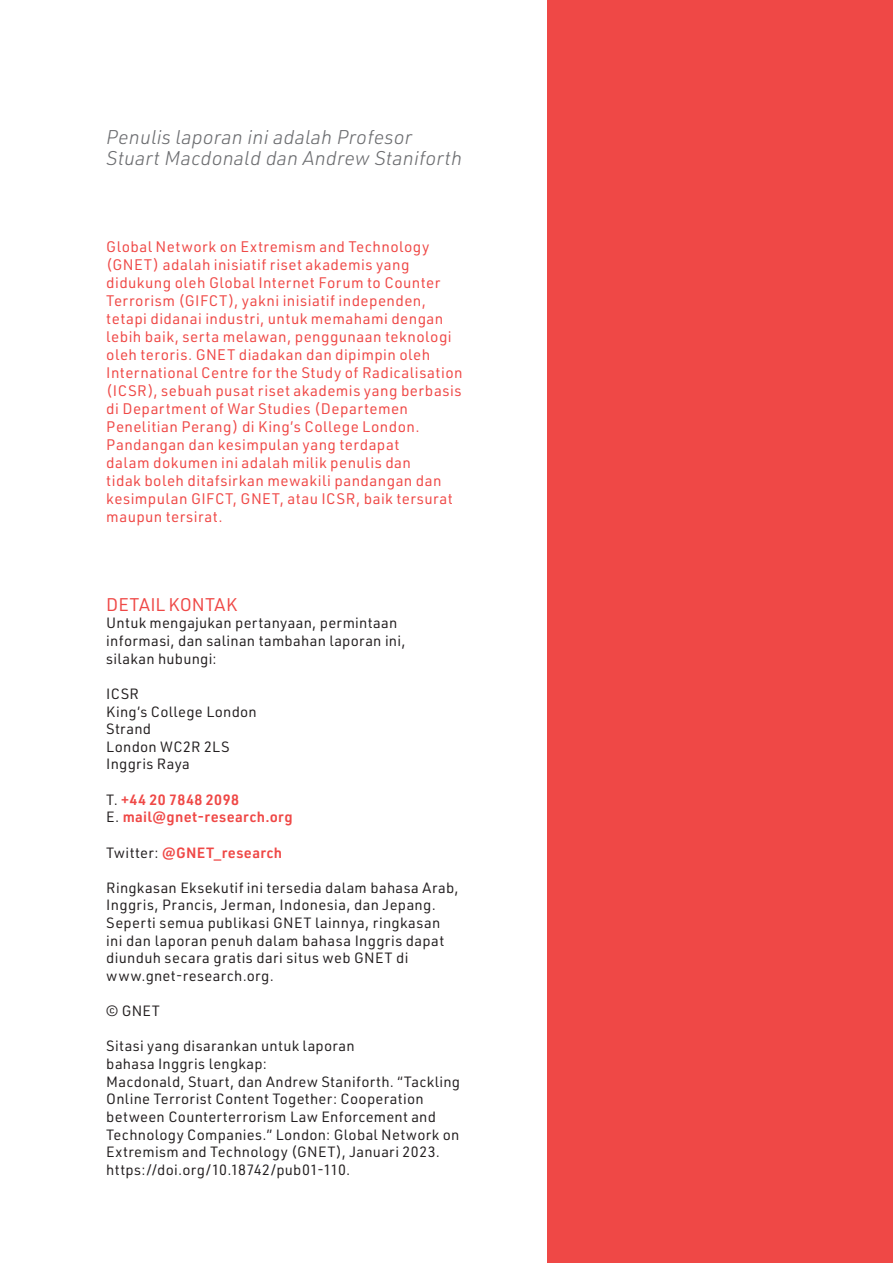
<style>
.page{position:relative;width:893px;height:1263px;background:#fff}
.page>*{position:absolute;margin:0;border:0;box-sizing:border-box;transform-origin:0 0}
.t1{font:italic 300 19.5px/21.8px "URWDIN";letter-spacing:.01em;color:#6c6d70}
.t2{font:18px "URWDIN";color:#ef4846}
.t3{font:15px/18px "URWDIN";letter-spacing:.03em;color:#ef4846}
.t4{font:14.7px/17.5px "URWDIN";letter-spacing:.02em;color:#231f20}
.t5{font:600 14.7px/17.5px "URWDIN";letter-spacing:.025em;color:#ef4846}
.s1{font-weight:400;color:#231f20}
</style>
<div class="page">
<div style="left:547px;top:0;width:346px;height:1263px;background:#ef4846"></div>
<h1 class="t1" style="left:106px;top:125px;width:357px">Penulis laporan ini adalah Profesor<br>Stuart Macdonald dan Andrew Staniforth</h1>
<p class="t3" style="left:106px;top:237px;width:358px">Global Network on Extremism and Technology (GNET) adalah inisiatif riset akademis yang didukung oleh Global Internet Forum to Counter Terrorism (GIFCT), yakni inisiatif independen, tetapi didanai industri, untuk memahami dengan lebih baik, serta melawan, penggunaan teknologi oleh teroris. GNET diadakan dan dipimpin oleh International Centre for the Study of Radicalisation (ICSR), sebuah pusat riset akademis yang berbasis di Department of War Studies (Departemen Penelitian Perang) di King’s College London.<br>Pandangan dan kesimpulan yang terdapat<br>dalam dokumen ini adalah milik penulis dan<br>tidak boleh ditafsirkan mewakili pandangan dan kesimpulan GIFCT, GNET, atau ICSR, baik tersurat maupun tersirat.</p>
<p class="t2" style="left:106px;top:592px;width:132px">DETAIL KONTAK</p>
<p class="t4" style="left:106px;top:614px;width:301px">Untuk mengajukan pertanyaan, permintaan informasi, dan salinan tambahan laporan ini, silakan hubungi:</p>
<p class="t4" style="left:106px;top:684px;width:152px">ICSR<br>King’s College London<br>Strand<br>London WC2R 2LS<br>Inggris Raya</p>
<p class="t5" style="left:106px;top:790px;width:188px"><span class="s1">T.</span> +44 20 7848 2098<br><span class="s1">E.</span> mail@gnet-research.org</p>
<p class="t5" style="left:106px;top:843px;width:177px"><span class="s1">Twitter:</span> @GNET_research</p>
<p class="t4" style="left:106px;top:878px;width:354px">Ringkasan Eksekutif ini tersedia dalam bahasa Arab, Inggris, Prancis, Jerman, Indonesia, dan Jepang.<br>Seperti semua publikasi GNET lainnya, ringkasan ini dan laporan penuh dalam bahasa Inggris dapat diunduh secara gratis dari situs web GNET di www.gnet-research.org.</p>
<p class="t4" style="left:106px;top:1002px;width:55px">© GNET</p>
<p class="t4" style="left:106px;top:1037px;width:355px">Sitasi yang disarankan untuk laporan<br>bahasa Inggris lengkap:<br>Macdonald, Stuart, dan Andrew Staniforth. “Tackling Online Terrorist Content Together: Cooperation between Counterterrorism Law Enforcement and Technology Companies.” London: Global Network on Extremism and Technology (GNET), Januari 2023. https://doi.org/10.18742/pub01-110.</p>
</div>
